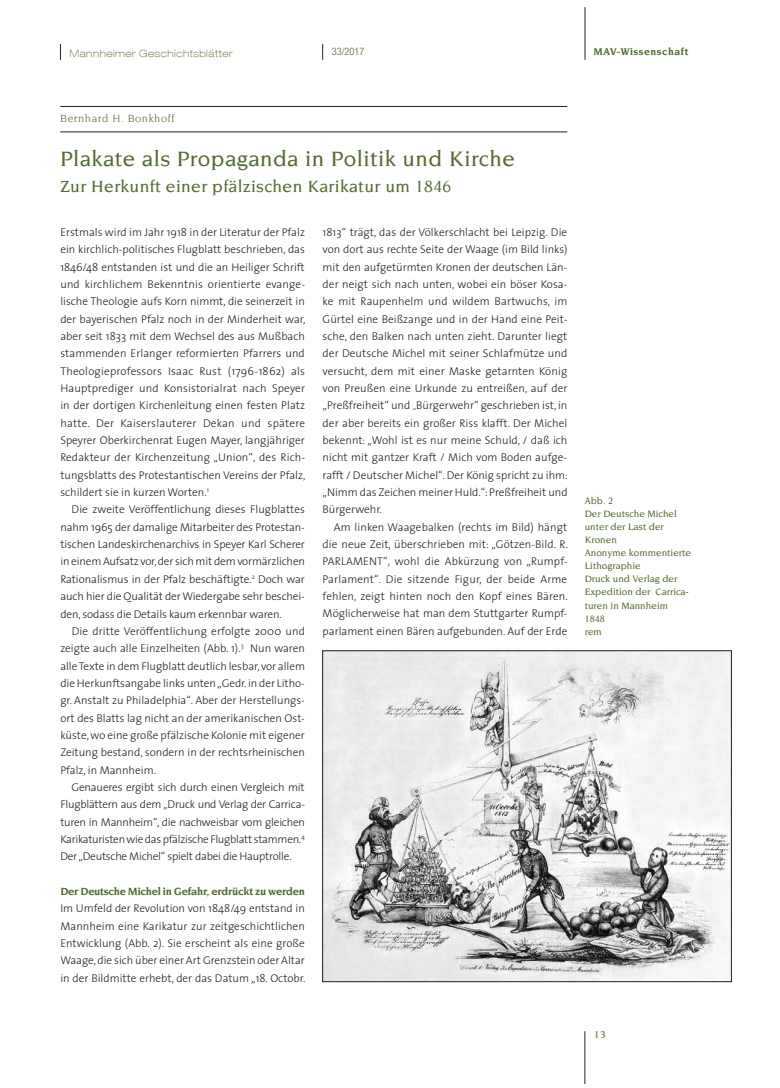
<style>
.page{position:relative;width:780px;height:1088px;background:#fff}
.page>*{position:absolute;margin:0;border:0;box-sizing:border-box;transform-origin:0 0}
.t1{font:500 22.5px "Novarese";letter-spacing:.02em;color:#536b30}
.t2{font:500 17.5px "Novarese";letter-spacing:.02em;color:#536b30}
.t3{font:300 11.25px/17.4px "The Sans";color:#231f20;text-align:justify}
.t4{font:700 11.25px "Novarese";letter-spacing:-.025em;color:#536b30}
.t5{font:11.25px "Novarese";letter-spacing:.05em;color:#536b30}
.t6{font:700 10.62px "Novarese";letter-spacing:.05em;color:#536b30}
.t7{font:700 10.62px "Novarese";color:#8b966d}
.t8{font:300 condensed 10.38px "Helvetica Neue LT";color:#536b30}
.t9{font:100 expanded 10.12px "Helvetica Neue LT";letter-spacing:.05em;color:#536b30}
.t10{font:500 10px/13.1px "Novarese";color:#536b30}
.s1{font-family:"Novarese";font-weight:400}
</style>
<div class="page">
<hr style="left:584px;top:1031px;width:1px;height:53px;background:#231f20">
<svg style="left:322px;top:44px;width:1px;height:16px"></svg>
<svg style="left:60px;top:44px;width:1px;height:16px"></svg>
<hr style="left:584px;top:7px;width:1px;height:53px;background:#231f20">
<hr style="left:60px;top:106px;width:507px;height:1px;background:#231f20">
<hr style="left:60px;top:132px;width:507px;height:1px;background:#231f20">
<img style="left:324px;top:652px;width:405px;height:328px">
<div style="left:322px;top:650px;width:409px;height:332px;border:1px solid #231f20"></div>
<p class="t9" style="left:69px;top:47px;width:165px">Mannheimer Geschichtsblätter</p>
<p class="t8" style="left:332px;top:45px;width:34px">33/2017</p>
<p class="t6" style="left:593px;top:46px;width:96px">MAV-Wissenschaft</p>
<p class="t5" style="left:60px;top:112px;width:116px">Bernhard H. Bonkhoff</p>
<h1 class="t1" style="left:60px;top:146px;width:456px">Plakate als Propaganda in Politik und Kirche</h1>
<h2 class="t2" style="left:60px;top:177px;width:392px">Zur Herkunft einer pfälzischen Karikatur um 1846</h2>
<p class="t3" style="left:60px;top:224px;width:247px">Erstmals wird im Jahr 1918 in der Literatur der Pfalz ein kirchlich-politisches Flugblatt beschrieben, das 1846/48 entstanden ist und die an Heiliger Schrift und kirchlichem Bekenntnis orientierte evange&shy;lische Theologie aufs Korn nimmt, die seinerzeit in der bayerischen Pfalz noch in der Minderheit war, aber seit 1833 mit dem Wechsel des aus Mußbach stammenden Erlanger reformierten Pfarrers und Theologieprofessors Isaac Rust (1796-1862) als Hauptprediger und Konsistorialrat nach Speyer in der dortigen Kirchenleitung einen festen Platz hatte. Der Kaiserslauterer Dekan und spätere Speyrer Oberkirchenrat Eugen Mayer, langjähriger Redakteur der Kirchenzeitung „Union“, des Rich&shy;tungsblatts des Protestantischen Vereins der Pfalz, schildert sie in kurzen Worten.<sup>1</sup></p>
<p class="t3" style="left:60px;top:501px;width:246px;text-indent:11px">Die zweite Veröffentlichung dieses Flugblattes nahm 1965 der damalige Mitarbeiter des Protestan&shy;tischen Landeskirchenarchivs in Speyer Karl Scherer in einem Aufsatz vor, der sich mit dem vormärzlichen Rationalismus in der Pfalz beschäftigte.<sup>2</sup> Doch war auch hier die Qualität der Wiedergabe sehr beschei&shy;den, sodass die Details kaum erkennbar waren.</p>
<p class="t3" style="left:60px;top:622px;width:246px;text-indent:11px">Die dritte Veröffentlichung erfolgte 2000 und zeigte auch alle Einzelheiten (Abb. 1).<sup>3</sup> Nun waren alle Texte in dem Flugblatt deutlich lesbar, vor allem die Herkunftsangabe links unten „Gedr. in der Litho&shy;gr. Anstalt zu Philadelphia“. Aber der Herstellungs&shy;ort des Blatts lag nicht an der amerikanischen Ost&shy;küste, wo eine große pfälzische Kolonie mit eigener Zeitung bestand, sondern in der rechtsrheinischen Pfalz, in Mannheim.</p>
<p class="t3" style="left:60px;top:778px;width:246px;text-indent:11px">Genaueres ergibt sich durch einen Vergleich mit Flugblättern aus dem „Druck und Verlag der Carrica&shy;turen in Mannheim“, die nachweisbar vom gleichen Karikaturisten wie das pfälzische Flugblatt stammen.<sup>4<br></sup>Der „Deutsche Michel“ spielt dabei die Hauptrolle.</p>
<p class="t4" style="left:60px;top:885px;width:246px">Der Deutsche Michel in Gefahr, erdrückt zu werden</p>
<p class="t3" style="left:60px;top:900px;width:246px">Im Umfeld der Revolution von 1848/49 entstand in Mannheim eine Karikatur zur zeitgeschichtlichen Entwicklung (Abb. 2). Sie erscheint als eine große Waage, die sich über einer Art Grenzstein oder Altar in der Bildmitte erhebt, der das Datum „18. Octobr.</p>
<p class="t3" style="left:322px;top:223px;width:247px">1813“ trägt, das der Völkerschlacht bei Leipzig. Die von dort aus rechte Seite der Waage (im Bild links) mit den aufgetürmten Kronen der deutschen Län&shy;der neigt sich nach unten, wobei ein böser Kosa&shy;ke mit Raupenhelm und wildem Bartwuchs, im Gürtel eine Beißzange und in der Hand eine Peit&shy;sche, den Balken nach unten zieht. Darunter liegt der Deutsche Michel mit seiner Schlafmütze und versucht, dem mit einer Maske getarnten König von Preußen eine Urkunde zu entreißen, auf der „Preßfreiheit“ und <span class="s1">„</span>Bürgerwehr“ geschrieben ist, in der aber bereits ein großer Riss klafft. Der Michel bekennt: „Wohl ist es nur meine Schuld, / daß ich nicht mit gantzer Kraft / Mich vom Boden aufge&shy;rafft / Deutscher Michel“. Der König spricht zu ihm: „Nimm das Zeichen meiner Huld.“: Preßfreiheit und Bürgerwehr.</p>
<p class="t3" style="left:322px;top:518px;width:247px;text-indent:11px">Am linken Waagebalken (rechts im Bild) hängt die neue Zeit, überschrieben mit: „Götzen-Bild. R.<br>PARLAMENT“, wohl die Abkürzung von „Rumpf-Parlament“. Die sitzende Figur, der beide Arme fehlen, zeigt hinten noch den Kopf eines Bären.<br>Möglicherweise hat man dem Stuttgarter Rumpf&shy;parlament einen Bären aufgebunden. Auf der Erde</p>
<p class="t10" style="left:584px;top:494px;width:108px">Abb. 2<br>Der Deutsche Michel unter der Last der<br>Kronen<br>Anonyme kommentierte<br>Lithographie<br>Druck und Verlag der<br>Expedition der Carrica&shy;turen in Mannheim<br>1848<br>rem</p>
<p class="t7" style="left:594px;top:1028px;width:14px">13</p>
</div>
